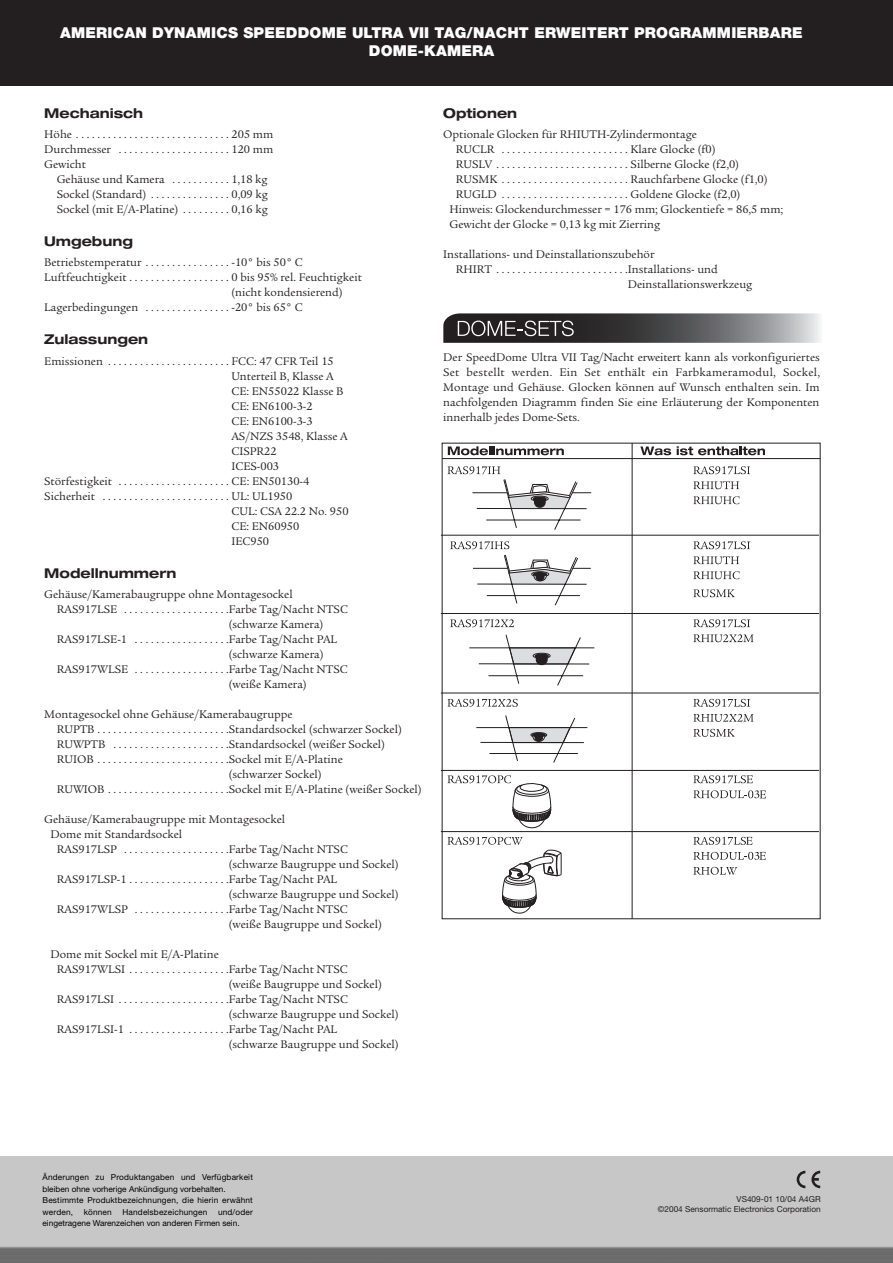
<style>
.page{position:relative;width:893px;height:1263px;background:#fff}
.page>*{position:absolute;margin:0;border:0;box-sizing:border-box;transform-origin:0 0}
.t1{font:900 15px/18px "Helvetica Neue";letter-spacing:.015em;color:#fff;text-align:center}
.t2{font:700 expanded 13.5px "Helvetica Neue";color:#231f20}
.t3{font:12px/15px "Legacy Serif";color:#231f20;text-align:justify}
.t4{font:8.25px/11.6px "Helvetica Neue";letter-spacing:.02em;color:#000}
.t5{font:8.25px/9.8px "Helvetica Neue";color:#231f20;text-align:right}
.t6{font:8.25px/11.6px "Helvetica Neue";color:#000}
</style>
<div class="page">
<div style="left:0;top:0;width:893px;height:85px;background:#231f20"></div>
<svg style="left:797px;top:1171px;width:8px;height:17px"></svg>
<svg style="left:811px;top:1171px;width:9px;height:17px"></svg>
<hr style="left:442px;top:458px;width:378px;height:1px;background:#231f20">
<hr style="left:632px;top:443px;width:1px;height:476px;background:#231f20">
<svg style="left:693px;top:466px;width:57px;height:8px"></svg>
<svg style="left:693px;top:481px;width:46px;height:8px"></svg>
<svg style="left:693px;top:496px;width:46px;height:8px"></svg>
<svg style="left:693px;top:541px;width:57px;height:8px"></svg>
<svg style="left:693px;top:556px;width:46px;height:8px"></svg>
<svg style="left:693px;top:571px;width:46px;height:8px"></svg>
<svg style="left:693px;top:589px;width:42px;height:8px"></svg>
<svg style="left:450px;top:619px;width:64px;height:8px"></svg>
<svg style="left:693px;top:619px;width:57px;height:8px"></svg>
<svg style="left:693px;top:634px;width:61px;height:8px"></svg>
<svg style="left:447px;top:699px;width:71px;height:8px"></svg>
<svg style="left:693px;top:699px;width:57px;height:8px"></svg>
<svg style="left:693px;top:714px;width:61px;height:8px"></svg>
<svg style="left:693px;top:729px;width:42px;height:8px"></svg>
<svg style="left:693px;top:867px;width:44px;height:8px"></svg>
<svg style="left:693px;top:775px;width:60px;height:8px"></svg>
<svg style="left:693px;top:837px;width:59px;height:8px"></svg>
<svg style="left:693px;top:852px;width:73px;height:8px"></svg>
<svg style="left:693px;top:790px;width:73px;height:8px"></svg>
<svg style="left:448px;top:446px;width:116px;height:9px"></svg>
<svg style="left:640px;top:446px;width:31px;height:9px"></svg>
<svg style="left:677px;top:446px;width:88px;height:9px"></svg>
<svg style="left:447px;top:466px;width:144px;height:64px"></svg>
<svg style="left:469px;top:634px;width:126px;height:52px"></svg>
<svg style="left:447px;top:775px;width:105px;height:53px"></svg>
<svg style="left:476px;top:715px;width:112px;height:48px"></svg>
<svg style="left:450px;top:541px;width:141px;height:65px"></svg>
<svg style="left:447px;top:837px;width:115px;height:76px"></svg>
<hr style="left:441px;top:535px;width:378px;height:1px;background:#231f20">
<hr style="left:441px;top:613px;width:378px;height:1px;background:#231f20">
<hr style="left:441px;top:693px;width:378px;height:1px;background:#231f20">
<hr style="left:441px;top:770px;width:378px;height:1px;background:#231f20">
<hr style="left:441px;top:831px;width:378px;height:1px;background:#231f20">
<svg style="left:443px;top:313px;width:378px;height:30px;background:#5f5e5f"></svg>
<p class="t1" style="left:60px;top:25px;width:744px">AMERICAN DYNAMICS SPEEDDOME ULTRA VII TAG/NACHT ERWEITERT PROGRAMMIERBARE<br>DOME-KAMERA</p>
<p class="t2" style="left:44px;top:108px;width:100px">Mechanisch</p>
<p class="t3" style="left:44px;top:128px;width:231px">Höhe . . . . . . . . . . . . . . . . . . . . . . . . . . . . . 205 mm Durchmesser . . . . . . . . . . . . . . . . . . . . . 120 mm Gewicht</p>
<p class="t3" style="left:57px;top:173px;width:213px">Gehäuse und Kamera . . . . . . . . . . . 1,18 kg Sockel (Standard) . . . . . . . . . . . . . . . 0,09 kg Sockel (mit E/A-Platine) . . . . . . . . . 0,16 kg</p>
<p class="t2" style="left:44px;top:236px;width:90px">Umgebung</p>
<p class="t3" style="left:44px;top:256px;width:260px">Betriebstemperatur . . . . . . . . . . . . . . . . -10° bis 50° C</p>
<p class="t3" style="left:44px;top:271px;width:319px">Luftfeuchtigkeit . . . . . . . . . . . . . . . . . . . 0 bis 95% rel. Feuchtigkeit</p>
<p class="t3" style="left:231px;top:286px;width:113px">(nicht kondensierend)</p>
<p class="t3" style="left:44px;top:301px;width:260px">Lagerbedingungen . . . . . . . . . . . . . . . . -20° bis 65° C</p>
<p class="t2" style="left:44px;top:335px;width:105px">Zulassungen</p>
<p class="t3" style="left:44px;top:355px;width:291px">Emissionen . . . . . . . . . . . . . . . . . . . . . . . FCC: 47 CFR Teil 15</p>
<p class="t3" style="left:231px;top:370px;width:104px">Unterteil B, Klasse A</p>
<p class="t3" style="left:231px;top:385px;width:114px">CE: EN55022 Klasse B</p>
<p class="t3" style="left:231px;top:400px;width:83px">CE: EN6100-3-2</p>
<p class="t3" style="left:231px;top:415px;width:83px">CE: EN6100-3-3</p>
<p class="t3" style="left:231px;top:430px;width:118px">AS/NZS 3548, Klasse A</p>
<p class="t3" style="left:231px;top:445px;width:47px">CISPR22</p>
<p class="t3" style="left:231px;top:460px;width:49px">ICES-003</p>
<p class="t3" style="left:44px;top:475px;width:267px">Störfestigkeit . . . . . . . . . . . . . . . . . . . . . CE: EN50130-4</p>
<p class="t3" style="left:44px;top:490px;width:250px">Sicherheit . . . . . . . . . . . . . . . . . . . . . . . . UL: UL1950</p>
<p class="t3" style="left:231px;top:505px;width:119px">CUL: CSA 22.2 No. 950</p>
<p class="t3" style="left:231px;top:520px;width:70px">CE: EN60950</p>
<p class="t3" style="left:231px;top:535px;width:39px">IEC950</p>
<p class="t2" style="left:44px;top:568px;width:134px">Modellnummern</p>
<p class="t3" style="left:44px;top:588px;width:250px">Gehäuse/Kamerabaugruppe ohne Montagesockel</p>
<p class="t3" style="left:57px;top:603px;width:293px">RAS917LSE . . . . . . . . . . . . . . . . . . . .Farbe Tag/Nacht NTSC</p>
<p class="t3" style="left:229px;top:618px;width:96px">(schwarze Kamera)</p>
<p class="t3" style="left:57px;top:633px;width:282px">RAS917LSE-1 . . . . . . . . . . . . . . . . . .Farbe Tag/Nacht PAL</p>
<p class="t3" style="left:229px;top:648px;width:96px">(schwarze Kamera)</p>
<p class="t3" style="left:57px;top:663px;width:293px">RAS917WLSE . . . . . . . . . . . . . . . . . .Farbe Tag/Nacht NTSC</p>
<p class="t3" style="left:229px;top:678px;width:79px">(weiße Kamera)</p>
<p class="t3" style="left:44px;top:708px;width:250px">Montagesockel ohne Gehäuse/Kamerabaugruppe</p>
<p class="t3" style="left:57px;top:723px;width:347px">RUPTB . . . . . . . . . . . . . . . . . . . . . . . . .Standardsockel (schwarzer Sockel)</p>
<p class="t3" style="left:57px;top:738px;width:330px">RUWPTB . . . . . . . . . . . . . . . . . . . . . .Standardsockel (weißer Sockel)</p>
<p class="t3" style="left:57px;top:753px;width:288px">RUIOB . . . . . . . . . . . . . . . . . . . . . . . . .Sockel mit E/A-Platine</p>
<p class="t3" style="left:229px;top:768px;width:94px">(schwarzer Sockel)</p>
<p class="t3" style="left:57px;top:783px;width:366px">RUWIOB . . . . . . . . . . . . . . . . . . . . . . .Sockel mit E/A-Platine (weißer Sockel)</p>
<p class="t3" style="left:44px;top:813px;width:242px">Gehäuse/Kamerabaugruppe mit Montagesockel</p>
<p class="t3" style="left:50px;top:828px;width:133px">Dome mit Standardsockel</p>
<p class="t3" style="left:57px;top:843px;width:293px">RAS917LSP . . . . . . . . . . . . . . . . . . . .Farbe Tag/Nacht NTSC</p>
<p class="t3" style="left:229px;top:858px;width:171px">(schwarze Baugruppe und Sockel)</p>
<p class="t3" style="left:57px;top:873px;width:282px">RAS917LSP-1 . . . . . . . . . . . . . . . . . . .Farbe Tag/Nacht PAL</p>
<p class="t3" style="left:229px;top:888px;width:171px">(schwarze Baugruppe und Sockel)</p>
<p class="t3" style="left:57px;top:903px;width:293px">RAS917WLSP . . . . . . . . . . . . . . . . . .Farbe Tag/Nacht NTSC</p>
<p class="t3" style="left:229px;top:918px;width:155px">(weiße Baugruppe und Sockel)</p>
<p class="t3" style="left:50px;top:948px;width:170px">Dome mit Sockel mit E/A-Platine</p>
<p class="t3" style="left:57px;top:963px;width:293px">RAS917WLSI . . . . . . . . . . . . . . . . . . .Farbe Tag/Nacht NTSC</p>
<p class="t3" style="left:229px;top:978px;width:155px">(weiße Baugruppe und Sockel)</p>
<p class="t3" style="left:57px;top:993px;width:293px">RAS917LSI . . . . . . . . . . . . . . . . . . . . .Farbe Tag/Nacht NTSC</p>
<p class="t3" style="left:229px;top:1008px;width:171px">(schwarze Baugruppe und Sockel)</p>
<p class="t3" style="left:57px;top:1023px;width:282px">RAS917LSI-1 . . . . . . . . . . . . . . . . . . .Farbe Tag/Nacht PAL</p>
<p class="t3" style="left:229px;top:1038px;width:171px">(schwarze Baugruppe und Sockel)</p>
<p class="t2" style="left:443px;top:108px;width:75px">Optionen</p>
<p class="t3" style="left:443px;top:128px;width:255px">Optionale Glocken für RHIUTH-Zylindermontage</p>
<p class="t3" style="left:456px;top:143px;width:261px">RUCLR . . . . . . . . . . . . . . . . . . . . . . . . Klare Glocke (f0)</p>
<p class="t3" style="left:456px;top:158px;width:285px">RUSLV . . . . . . . . . . . . . . . . . . . . . . . . . Silberne Glocke (f2,0)</p>
<p class="t3" style="left:456px;top:173px;width:313px">RUSMK . . . . . . . . . . . . . . . . . . . . . . . . Rauchfarbene Glocke (f1,0)</p>
<p class="t3" style="left:456px;top:188px;width:286px">RUGLD . . . . . . . . . . . . . . . . . . . . . . . . Goldene Glocke (f2,0)</p>
<p class="t3" style="left:449px;top:203px;width:335px">Hinweis: Glockendurchmesser = 176 mm; Glockentiefe = 86,5 mm;</p>
<p class="t3" style="left:449px;top:218px;width:212px">Gewicht der Glocke = 0,13 kg mit Zierring</p>
<p class="t3" style="left:443px;top:248px;width:213px">Installations- und Deinstallationszubehör</p>
<p class="t3" style="left:456px;top:263px;width:264px">RHIRT . . . . . . . . . . . . . . . . . . . . . . . . .Installations- und</p>
<p class="t3" style="left:628px;top:278px;width:126px">Deinstallationswerkzeug</p>
<p class="t3" style="left:443px;top:351px;width:378px">Der SpeedDome Ultra VII Tag/Nacht erweitert kann als vorkonfiguriertes Set bestellt werden. Ein Set enthält ein Farbkameramodul, Sockel, Montage und Gehäuse. Glocken können auf Wunsch enthalten sein. Im nachfolgenden Diagramm finden Sie eine Erläuterung der Komponenten innerhalb jedes Dome-Sets.</p>
<p class="t4" style="left:43px;top:1171px;width:212px">Änderungen zu Produktangaben und Verfügbarkeit bleiben ohne vorherige Ankündigung vorbehalten.<br>Bestimmte Produktbezeichnungen, die hierin erwähnt werden,</p>
<p class="t6" style="left:43px;top:1206px;width:212px;text-indent:176px">und/oder eingetragene Warenzeichen von anderen Firmen sein.</p>
<p class="t4" style="left:84px;top:1206px;width:30px">können</p>
<p class="t4" style="left:122px;top:1206px;width:87px">Handelsbezeichungen</p>
<p class="t5" style="left:658px;top:1194px;width:164px">VS409-01 10/04 A4GR<br>©2004 Sensormatic Electronics Corporation</p>
</div>
